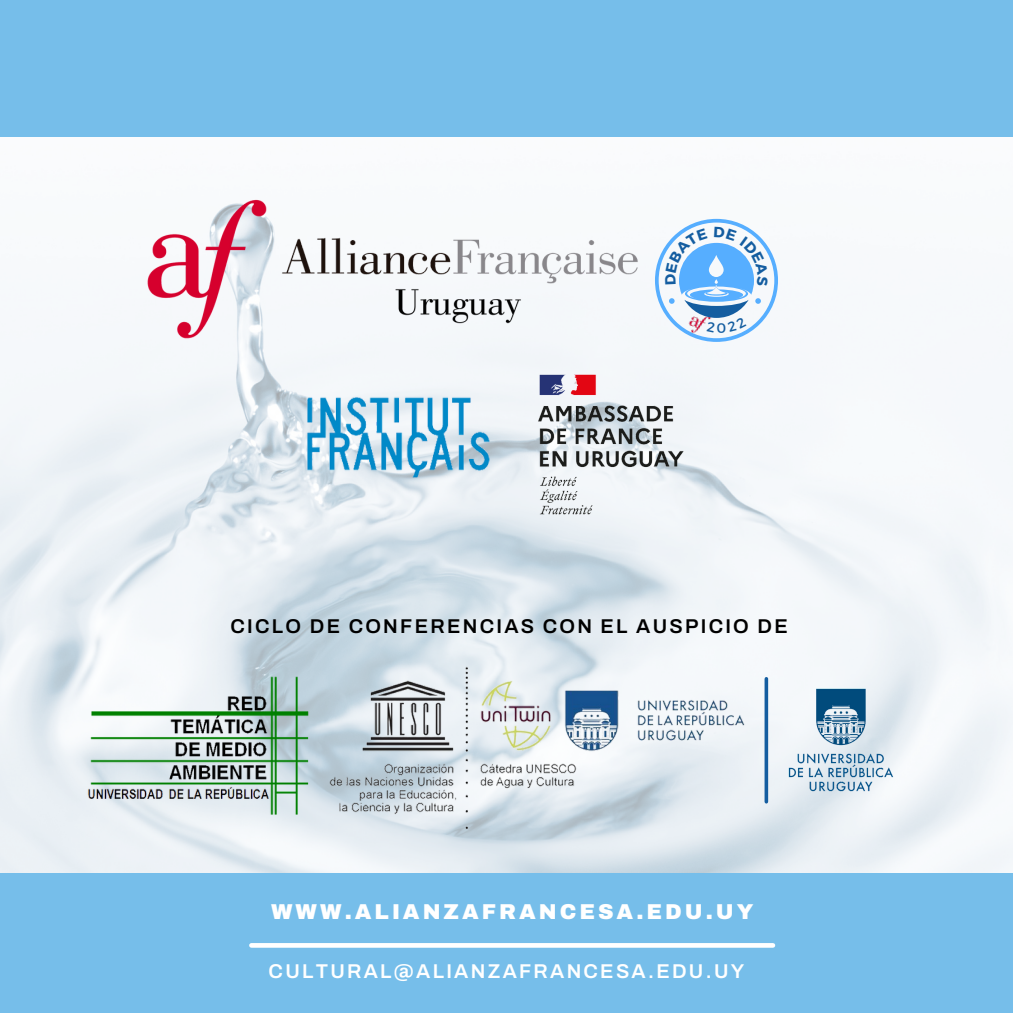
<style>
.page{position:relative;width:1013px;height:1013px;background:#fff}
.page>*{position:absolute;margin:0;border:0;box-sizing:border-box;transform-origin:0 0}
.t1{font:900 21.5px "Archivo";letter-spacing:.14em;color:#fff}
.t2{font:600 20px "Archivo";letter-spacing:.115em;color:#000}
.t3{font:600 20px "Archivo";letter-spacing:.115em;color:#fff}
</style>
<div class="page">
<img style="left:0;top:218px;width:1012px;height:655px">
<div style="left:0;top:873px;width:1012px;height:139px;background:#76beea"></div>
<img style="left:520px;top:355px;width:257px;height:179px">
<img style="left:120px;top:199px;width:549px;height:154px">
<img style="left:287px;top:379px;width:216px;height:108px">
<div style="left:0;top:0;width:1012px;height:137px;background:#76beea"></div>
<hr style="left:251px;top:943px;width:522px;height:4px;background:#fff">
<img style="left:310px;top:657px;width:440px;height:177px">
<img style="left:782px;top:671px;width:129px;height:138px">
<img style="left:82px;top:677px;width:228px;height:138px">
<svg style="left:764px;top:679px;width:4px;height:122px"></svg>
<svg style="left:655px;top:219px;width:123px;height:123px"></svg>
<p class="t2" style="left:231px;top:615px;width:558px">CICLO DE CONFERENCIAS CON EL AUSPICIO DE</p>
<p class="t1" style="left:271px;top:899px;width:484px">WWW.ALIANZAFRANCESA.EDU.UY</p>
<p class="t3" style="left:269px;top:960px;width:477px">CULTURAL@ALIANZAFRANCESA.EDU.UY</p>
</div>
